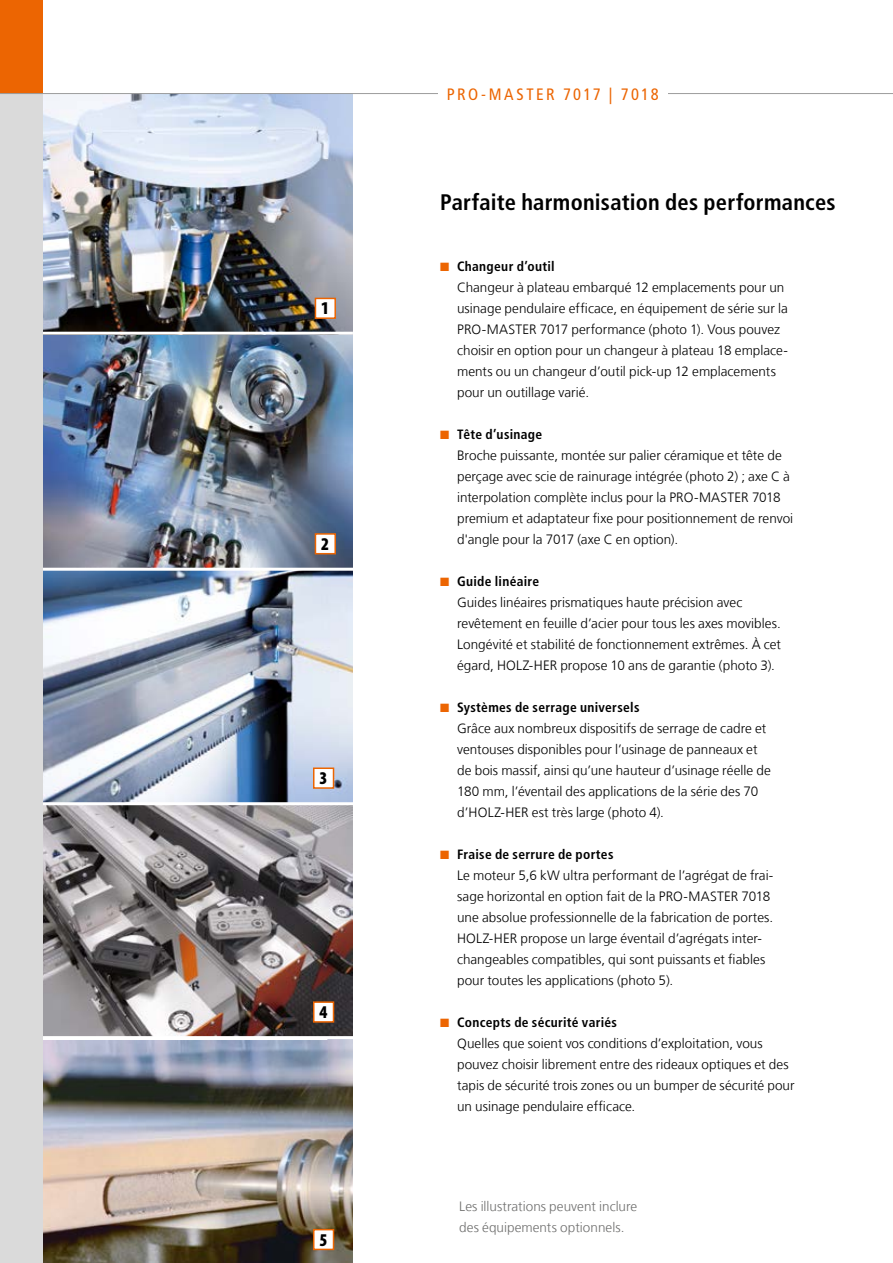
<style>
.page{position:relative;width:893px;height:1263px;background:#fff}
.page>*{position:absolute;margin:0;border:0;box-sizing:border-box;transform-origin:0 0}
.t1{font:700 condensed 22.5px "Frutiger";letter-spacing:.01em;color:#000}
.t2{font:900 condensed 18px "Myriad Pro";color:#000}
.t3{font:condensed 16.5px "Frutiger";letter-spacing:.14em;color:#ec6502}
.t4{font:300 13.5px/21px "Frutiger LT Com";color:#000}
.t5{font:700 condensed 13.5px "Frutiger LT";letter-spacing:.02em;color:#000}
.t6{font:300 13.5px/21px "Frutiger LT Com";letter-spacing:.005em;color:#6f6f6e}
.s1{color:#ec6502}
</style>
<div class="page">
<img style="left:43px;top:805px;width:310px;height:231px">
<img style="left:43px;top:1039px;width:310px;height:224px">
<img style="left:43px;top:588px;width:310px;height:214px">
<div style="left:313px;top:767px;width:21px;height:22px;background:#fff;border:2px solid #ec6502"></div>
<div style="left:313px;top:1001px;width:21px;height:22px;background:#fff;border:2px solid #ec6502"></div>
<hr style="left:0;top:1037px;width:327px;height:3px;background:#fff">
<div style="left:313px;top:1229px;width:21px;height:21px;background:#fff;border:2px solid #ec6502"></div>
<div style="left:0;top:93px;width:43px;height:1170px;background:#dadada"></div>
<div style="left:0;top:0;width:43px;height:94px;background:#ec6502"></div>
<img style="left:0;top:93px;width:893px;height:495px">
<div style="left:438px;top:82px;width:230px;height:23px;background:#fff"></div>
<h2 class="t2" style="left:321px;top:297px;width:9px">1</h2>
<h2 class="t2" style="left:321px;top:532px;width:9px">2</h2>
<h2 class="t2" style="left:319px;top:767px;width:9px">3</h2>
<h2 class="t2" style="left:319px;top:1000px;width:9px">4</h2>
<h2 class="t2" style="left:319px;top:1228px;width:9px">5</h2>
<p class="t3" style="left:447px;top:85px;width:213px">PRO-MASTER 7017 | 7018</p>
<h1 class="t1" style="left:440px;top:189px;width:397px">Parfaite harmonisation des performances</h1>
<p class="t5" style="left:440px;top:258px;width:116px"><span class="s1">■</span> Changeur d’outil</p>
<p class="t4" style="left:457px;top:276px;width:332px">Changeur à plateau embarqué 12 emplacements pour un usinage pendulaire efficace, en équipement de série sur la PRO-MASTER 7017 performance (photo 1). Vous pouvez choisir en option pour un changeur à plateau 18 emplace&shy;ments ou un changeur d’outil pick-up 12 emplacements pour un outillage varié.</p>
<p class="t5" style="left:440px;top:426px;width:104px"><span class="s1">■</span> Tête d’usinage</p>
<p class="t4" style="left:457px;top:444px;width:338px">Broche puissante, montée sur palier céramique et tête de perçage avec scie de rainurage intégrée (photo 2) ; axe C à interpolation complète inclus pour la PRO-MASTER 7018 premium et adaptateur fixe pour positionnement de renvoi d'angle pour la 7017 (axe C en option).</p>
<p class="t5" style="left:440px;top:573px;width:101px"><span class="s1">■</span> Guide linéaire</p>
<p class="t4" style="left:457px;top:591px;width:325px">Guides linéaires prismatiques haute précision avec revêtement en feuille d’acier pour tous les axes movibles.<br>Longévité et stabilité de fonctionnement extrêmes. À cet égard, HOLZ-HER propose 10 ans de garantie (photo 3).</p>
<p class="t5" style="left:440px;top:699px;width:201px"><span class="s1">■</span> Systèmes de serrage universels</p>
<p class="t4" style="left:457px;top:717px;width:315px">Grâce aux nombreux dispositifs de serrage de cadre et ventouses disponibles pour l’usinage de panneaux et de bois massif, ainsi qu’une hauteur d’usinage réelle de 180 mm, l’éventail des applications de la série des 70 d’HOLZ-HER est très large (photo 4).</p>
<p class="t5" style="left:440px;top:846px;width:175px"><span class="s1">■</span> Fraise de serrure de portes</p>
<p class="t4" style="left:457px;top:864px;width:318px">Le moteur 5,6 kW ultra performant de l’agrégat de frai&shy;sage horizontal en option fait de la PRO-MASTER 7018 une absolue professionnelle de la fabrication de portes.<br>HOLZ-HER propose un large éventail d’agrégats inter&shy;changeables compatibles, qui sont puissants et fiables pour toutes les applications (photo 5).</p>
<p class="t5" style="left:440px;top:1014px;width:178px"><span class="s1">■</span> Concepts de sécurité variés</p>
<p class="t4" style="left:457px;top:1032px;width:339px">Quelles que soient vos conditions d’exploitation, vous pouvez choisir librement entre des rideaux optiques et des tapis de sécurité trois zones ou un bumper de sécurité pour un usinage pendulaire efficace.</p>
<p class="t6" style="left:459px;top:1196px;width:180px">Les illustrations peuvent inclure des équipements optionnels.</p>
</div>
